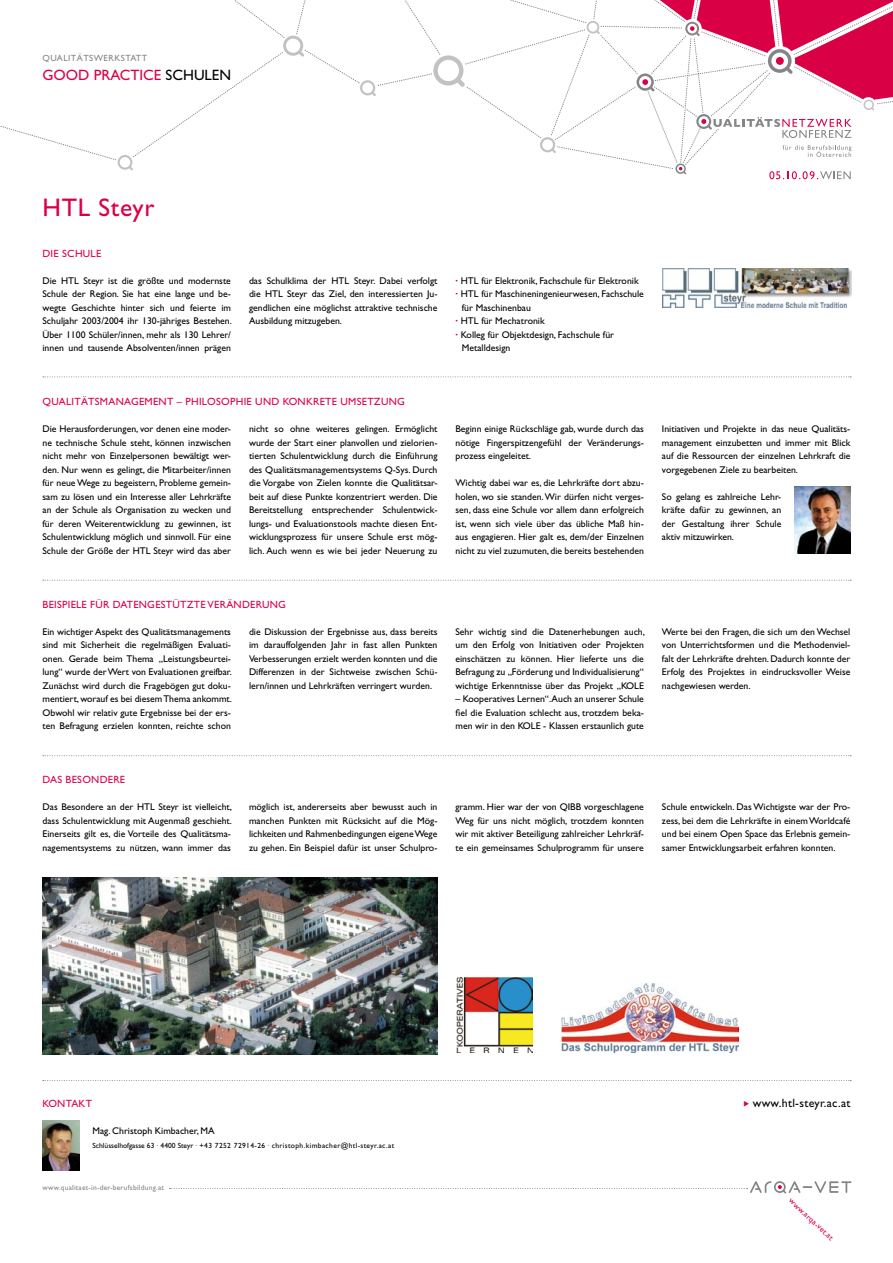
<style>
.page{position:relative;width:893px;height:1263px;background:#fff}
.page>*{position:absolute;margin:0;border:0;box-sizing:border-box;transform-origin:0 0}
.t1{font:25.5px "Gill Sans";color:#da0046}
.t2{font:15px "Gill Sans";color:#da0046}
.t3{font:12px "Gill Sans";color:#000}
.t4{font:10.5px "Gill Sans";letter-spacing:.025em;color:#da0046}
.t5{font:9.75px/13.5px "Gill Sans";color:#000;text-align:justify}
.t6{font:9px "Gill Sans";letter-spacing:.05em;color:#858587}
.t7{font:8.25px "Gill Sans";color:#da0046}
.t8{font:7.5px "Gill Sans";letter-spacing:.05em;color:#000}
.t9{font:7.5px "Gill Sans";color:#858587}
.s1{color:#000}
.s2{font-weight:700;color:#da0046}
.s3{color:#da0046}
</style>
<div class="page">
<svg style="left:170px;top:1181px;width:681px;height:12px"></svg>
<svg style="left:675px;top:163px;width:11px;height:11px"></svg>
<svg style="left:783px;top:145px;width:68px;height:12px"></svg>
<svg style="left:769px;top:171px;width:82px;height:8px"></svg>
<svg style="left:587px;top:0;width:306px;height:138px"></svg>
<svg style="left:0;top:0;width:585px;height:160px"></svg>
<svg style="left:43px;top:376px;width:808px;height:1px"></svg>
<svg style="left:43px;top:580px;width:808px;height:1px"></svg>
<svg style="left:43px;top:755px;width:808px;height:1px"></svg>
<svg style="left:43px;top:1080px;width:808px;height:1px"></svg>
<img style="left:663px;top:269px;width:188px;height:39px">
<img style="left:43px;top:1121px;width:37px;height:49px">
<img style="left:794px;top:486px;width:56px;height:68px">
<img style="left:43px;top:878px;width:394px;height:177px">
<img style="left:562px;top:983px;width:177px;height:70px">
<img style="left:457px;top:977px;width:75px;height:75px">
<p class="t6" style="left:43px;top:53px;width:106px">qualitätswerkstatt</p>
<h2 class="t2" style="left:43px;top:67px;width:190px">Good Practice <span class="s1">Schulen</span></h2>
<h1 class="t1" style="left:43px;top:193px;width:17px">HTL</h1>
<h1 class="t1" style="left:99px;top:193px;width:57px">Steyr</h1>
<p class="t4" style="left:43px;top:247px;width:60px">Die Schule</p>
<p class="t5" style="left:43px;top:274px;width:26px">Die HTL</p>
<p class="t5" style="left:43px;top:274px;width:191px;text-indent:41px">Steyr ist die größte und modernste Schule der Region. Sie hat eine lange und be&shy;wegte Geschichte hinter sich und feierte im Schuljahr 2003/2004 ihr 130-jähriges Bestehen.<br>Über 1100 Schüler/innen, mehr als 130 Lehrer/ innen und tausende Absolventen/innen prägen</p>
<p class="t5" style="left:249px;top:274px;width:90px">das Schulklima der HTL</p>
<p class="t5" style="left:354px;top:274px;width:85px">Steyr. Dabei verfolgt</p>
<p class="t5" style="left:249px;top:287px;width:190px;text-indent:38px">Steyr das Ziel, den interessierten Ju&shy;gendlichen eine möglichst attraktive technische Ausbildung mitzugeben.</p>
<p class="t5" style="left:249px;top:287px;width:23px">die HTL</p>
<p class="t5" style="left:455px;top:274px;width:13px"><span class="s2">·</span> HTL</p>
<p class="t5" style="left:481px;top:274px;width:159px">für Elektronik, Fachschule für Elektronik</p>
<p class="t5" style="left:455px;top:287px;width:13px"><span class="s2">·</span> HTL</p>
<p class="t5" style="left:481px;top:287px;width:164px">für Maschineningenieurwesen, Fachschule</p>
<p class="t5" style="left:462px;top:301px;width:71px">für Maschinenbau</p>
<p class="t5" style="left:455px;top:314px;width:13px"><span class="s2">·</span> HTL</p>
<p class="t5" style="left:481px;top:314px;width:65px">für Mechatronik</p>
<p class="t5" style="left:455px;top:328px;width:160px"><span class="s2">·</span> Kolleg für Objektdesign, Fachschule für</p>
<p class="t5" style="left:462px;top:341px;width:50px">Metalldesign</p>
<p class="t4" style="left:43px;top:395px;width:361px">Qualitätsmanag ement – Philosophie und konkrete Umsetzung</p>
<p class="t5" style="left:43px;top:422px;width:190px">Die Herausforderungen, vor denen eine moder&shy;ne technische Schule steht, können inzwischen nicht mehr von Einzelpersonen bewältigt wer&shy;den. Nur wenn es gelingt, die Mitarbeiter/innen für neue Wege zu begeistern, Probleme gemein&shy;sam zu lösen und ein Interesse aller Lehrkräfte an der Schule als Organisation zu wecken und für deren Weiterentwicklung zu gewinnen, ist Schulentwicklung möglich und sinnvoll. Für eine Schule der Größe der HTL</p>
<p class="t5" style="left:249px;top:422px;width:190px">nicht so ohne weiteres gelingen. Ermöglicht wurde der Start einer planvollen und zielorien&shy;tierten Schulentwicklung durch die Einführung des Qualitätsmanagementsystems Q-Sys. Durch die Vorgabe von Zielen konnte die Qualitätsar&shy;beit auf diese Punkte konzentriert werden. Die Bereitstellung entsprechender Schulentwick&shy;lungs- und Evaluationstools machte diesen Ent&shy;wicklungsprozess für unsere Schule erst mög&shy;lich. Auch wenn es wie bei jeder Neuerung zu</p>
<p class="t5" style="left:455px;top:422px;width:190px">Beginn einige Rückschläge gab, wurde durch das nötige Fingerspitzengefühl der Veränderungs&shy;prozess eingeleitet.</p>
<p class="t5" style="left:455px;top:476px;width:190px">Wichtig dabei war es, die Lehrkräfte dort abzu&shy;holen, wo sie standen. Wir dürfen nicht verges&shy;sen, dass eine Schule vor allem dann erfolgreich ist, wenn sich viele über das übliche Maß hin&shy;aus engagieren. Hier galt es, dem/der Einzelnen nicht zu viel zuzumuten, die bereits bestehenden</p>
<p class="t5" style="left:153px;top:544px;width:79px">Steyr wird das aber</p>
<p class="t4" style="left:43px;top:598px;width:242px">Beispiele für dateng estützte Veränderung</p>
<p class="t5" style="left:43px;top:625px;width:191px">Ein wichtiger Aspekt des Qualitätsmanagements sind mit Sicherheit die regelmäßigen Evaluati&shy;onen. Gerade beim Thema „Leistungsbeurtei&shy;lung“ wurde der Wert von Evaluationen greifbar.<br>Zunächst wird durch die Fragebögen gut doku&shy;mentiert, worauf es bei diesem Thema ankommt.<br>Obwohl wir relativ gute Ergebnisse bei der ers&shy;ten Befragung erzielen konnten, reichte schon</p>
<p class="t5" style="left:249px;top:625px;width:190px">die Diskussion der Ergebnisse aus, dass bereits im darauffolgenden Jahr in fast allen Punkten Verbesserungen erzielt werden konnten und die Differenzen in der Sichtweise zwischen Schü&shy;lern/innen und Lehrkräften verringert wurden.</p>
<p class="t5" style="left:455px;top:625px;width:191px">Sehr wichtig sind die Datenerhebungen auch, um den Erfolg von Initiativen oder Projekten einschätzen zu können. Hier lieferte uns die Befragung zu „Förderung und Individualisierung“ wichtige Erkenntnisse über das Projekt „KOLE</p>
<p class="t5" style="left:455px;top:692px;width:190px">– Kooperatives Lernen“.Auch an unserer Schule fiel die Evaluation schlecht aus, trotzdem beka&shy;men wir in den KOLE</p>
<p class="t5" style="left:543px;top:719px;width:102px">- Klassen erstaunlich gute</p>
<p class="t5" style="left:662px;top:422px;width:190px">Initiativen und Projekte in das neue Qualitäts&shy;management einzubetten und immer mit Blick auf die Ressourcen der einzelnen Lehrkraft die vorgegebenen Ziele zu bearbeiten.</p>
<p class="t5" style="left:662px;top:490px;width:121px">So gelang es zahlreiche Lehr&shy;kräfte dafür zu gewinnen, an der Gestaltung ihrer Schule aktiv mitzuwirken.</p>
<p class="t5" style="left:662px;top:625px;width:190px">Werte bei den Fragen, die sich um den Wechsel von Unterrichtsformen und die Methodenviel&shy;falt der Lehrkräfte drehten. Dadurch konnte der Erfolg des Projektes in eindrucksvoller Weise nachgewiesen werden.</p>
<p class="t4" style="left:43px;top:773px;width:84px">Das Besondere</p>
<p class="t5" style="left:43px;top:800px;width:102px">Das Besondere an der HTL</p>
<p class="t5" style="left:43px;top:800px;width:191px;text-indent:116px">Steyr ist vielleicht, dass Schulentwicklung mit Augenmaß geschieht.<br>Einerseits gilt es, die Vorteile des Qualitätsma&shy;nagementsystems zu nützen, wann immer das</p>
<p class="t5" style="left:249px;top:800px;width:190px">möglich ist, andererseits aber bewusst auch in manchen Punkten mit Rücksicht auf die Mög&shy;lichkeiten und Rahmenbedingungen eigene Wege zu gehen. Ein Beispiel dafür ist unser Schulpro-</p>
<p class="t5" style="left:455px;top:800px;width:190px">gramm. Hier war der von QI BB vorgeschlagene Weg für uns nicht möglich, trotzdem konnten wir mit aktiver Beteiligung zahlreicher Lehrkräf&shy;te ein gemeinsames Schulprogramm für unsere</p>
<p class="t5" style="left:662px;top:800px;width:190px">Schule entwickeln. Das Wichtigste war der Pro&shy;zess, bei dem die Lehrkräfte in einem Worldcafé und bei einem Open Space das Erlebnis gemein&shy;samer Entwicklungsarbeit erfahren konnten.</p>
<p class="t4" style="left:43px;top:1097px;width:51px">Kontakt</p>
<p class="t5" style="left:92px;top:1124px;width:116px">Mag. Christoph Kimbacher, MA</p>
<p class="t8" style="left:92px;top:1141px;width:303px">Schlüsselhofgasse 63 <span class="s3">·</span> 4400 Steyr <span class="s3">·</span> +43 7252 72914-26 <span class="s3">·</span> christoph.kimbacher@htl-steyr.ac.at</p>
<p class="t9" style="left:43px;top:1183px;width:123px">www.qualitaet-in-der-berufsbildung.at</p>
<p class="t3" style="left:753px;top:1096px;width:99px">www.htl-steyr.ac.at</p>
<p class="t7" style="left:793px;top:1196px;width:61px;rotate:43deg">www. arqa- v e t. at</p>
</div>
